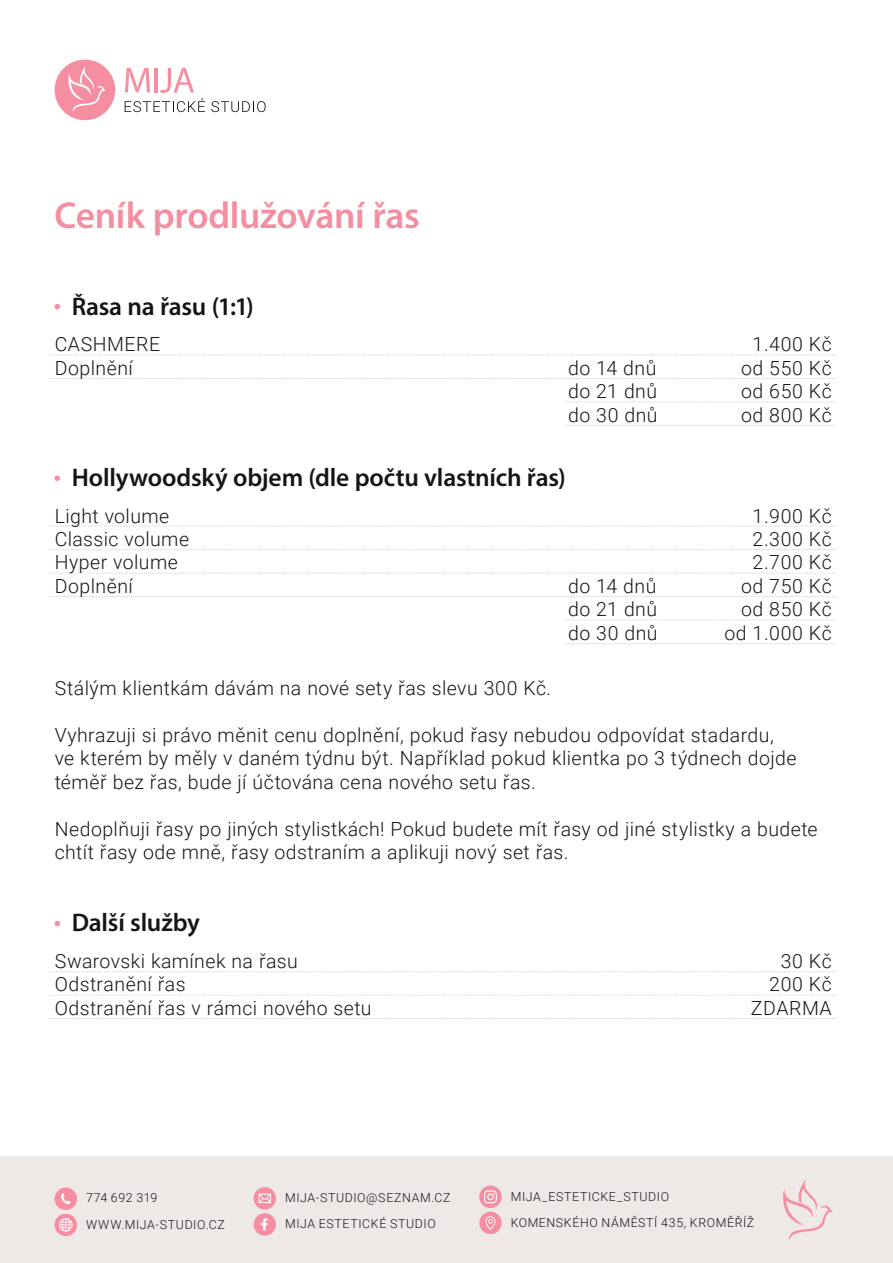
<style>
.page{position:relative;width:893px;height:1263px;background:#fff}
.page>*{position:absolute;margin:0;border:0;box-sizing:border-box;transform-origin:0 0}
.t1{font:600 37.5px "Myriad Pro";letter-spacing:-.01em;color:#f48ea1}
.t2{font:600 25.5px "Myriad Pro";letter-spacing:-.01em;color:#171419}
.t3{font:300 19.5px/23.4px "Roboto";letter-spacing:.025em;color:#18151a}
.t4{font:300 12.45px "Roboto";letter-spacing:.045em;color:#18151a}
.t5{font:300 12.3px "Roboto";letter-spacing:.045em;color:#18151a}
</style>
<div class="page">
<div style="left:0;top:1157px;width:893px;height:106px;background:#eee9e7"></div>
<div style="left:55px;top:60px;width:60px;height:60px;background:#f48ea0;border-radius:50%"></div>
<svg style="left:125px;top:68px;width:80px;height:44px"></svg>
<svg style="left:211px;top:101px;width:55px;height:11px"></svg>
<svg style="left:68px;top:66px;width:38px;height:46px"></svg>
<svg style="left:783px;top:1179px;width:50px;height:61px"></svg>
<div style="left:254px;top:1213px;width:22px;height:22px;background:#f48ea0;border-radius:50%"></div>
<svg style="left:261px;top:1218px;width:7px;height:12px"></svg>
<div style="left:254px;top:1187px;width:22px;height:22px;background:#f48ea0;border-radius:50%"></div>
<svg style="left:259px;top:1194px;width:12px;height:9px"></svg>
<div style="left:55px;top:1214px;width:22px;height:22px;background:#f48ea0;border-radius:50%"></div>
<svg style="left:59px;top:1218px;width:14px;height:14px"></svg>
<div style="left:55px;top:1187px;width:22px;height:23px;background:#f48ea0;border-radius:50%"></div>
<svg style="left:61px;top:1193px;width:10px;height:11px"></svg>
<div style="left:479px;top:1186px;width:23px;height:22px;background:#f48ea0;border-radius:50%"></div>
<svg style="left:484px;top:1190px;width:13px;height:13px"></svg>
<div style="left:479px;top:1212px;width:23px;height:22px;background:#f48ea0;border-radius:50%"></div>
<svg style="left:485px;top:1216px;width:10px;height:14px"></svg>
<svg style="left:50px;top:596px;width:786px;height:1px"></svg>
<svg style="left:50px;top:549px;width:786px;height:1px"></svg>
<svg style="left:50px;top:573px;width:786px;height:1px"></svg>
<svg style="left:50px;top:526px;width:786px;height:1px"></svg>
<svg style="left:564px;top:425px;width:272px;height:1px"></svg>
<svg style="left:564px;top:620px;width:272px;height:1px"></svg>
<svg style="left:50px;top:378px;width:786px;height:1px"></svg>
<svg style="left:564px;top:402px;width:272px;height:1px"></svg>
<svg style="left:50px;top:354px;width:786px;height:1px"></svg>
<svg style="left:564px;top:643px;width:272px;height:1px"></svg>
<svg style="left:50px;top:971px;width:786px;height:1px"></svg>
<svg style="left:50px;top:995px;width:786px;height:1px"></svg>
<svg style="left:50px;top:1018px;width:786px;height:1px"></svg>
<svg style="left:55px;top:304px;width:5px;height:5px"></svg>
<svg style="left:55px;top:475px;width:5px;height:6px"></svg>
<svg style="left:55px;top:921px;width:5px;height:5px"></svg>
<h1 class="t1" style="left:55px;top:191px;width:367px">Ceník prodlužování řas</h1>
<h2 class="t2" style="left:72px;top:290px;width:184px">Řasa na řasu (1:1)</h2>
<p class="t3" style="left:55px;top:332px;width:107px">CASHMERE<br>Doplnění</p>
<p class="t3" style="left:741px;top:332px;width:92px;text-align:center">1.400 Kč od 550 Kč od 650 Kč od 800 Kč</p>
<p class="t3" style="left:568px;top:355px;width:90px">do 14 dnů</p>
<p class="t3" style="left:568px;top:402px;width:91px">do 30 dnů</p>
<p class="t3" style="left:568px;top:379px;width:91px">do 21 dnů</p>
<h2 class="t2" style="left:72px;top:461px;width:496px">Hollywoodský objem (dle počtu vlastních řas)</h2>
<p class="t3" style="left:55px;top:503px;width:136px">Light volume<br>Classic volume<br>Hyper volume<br>Doplnění</p>
<p class="t3" style="left:724px;top:503px;width:109px;text-align:right">1.900 Kč<br>2.300 Kč<br>2.700 Kč<br>od 750 Kč od 850 Kč od 1.000 Kč</p>
<p class="t3" style="left:568px;top:574px;width:90px">do 14 dnů</p>
<p class="t3" style="left:568px;top:621px;width:91px">do 30 dnů</p>
<p class="t3" style="left:568px;top:597px;width:91px">do 21 dnů</p>
<p class="t3" style="left:55px;top:676px;width:498px">Stálým klientkám dávám na nové sety řas slevu 300 Kč.</p>
<p class="t3" style="left:55px;top:722px;width:743px">Vyhrazuji si právo měnit cenu doplnění, pokud řasy nebudou odpovídat stadardu, ve kterém by měly v daném týdnu být. Například pokud klientka po 3 týdnech dojde téměř bez řas, bude jí účtována cena nového setu řas.</p>
<p class="t3" style="left:55px;top:816px;width:764px">Nedoplňuji řasy po jiných stylistkách! Pokud budete mít řasy od jiné stylistky a budete chtít řasy ode mně, řasy odstraním a aplikuji nový set řas.</p>
<h2 class="t2" style="left:72px;top:906px;width:130px">Další služby</h2>
<p class="t3" style="left:55px;top:949px;width:318px">Swarovski kamínek na řasu<br>Odstranění řas<br>Odstranění řas v rámci nového setu</p>
<p class="t3" style="left:751px;top:949px;width:82px;text-align:right">30 Kč<br>200 Kč<br>ZDARMA</p>
<p class="t4" style="left:86px;top:1189px;width:73px">774 692 319</p>
<p class="t4" style="left:511px;top:1187px;width:160px">MIJA_ESTETICKE_STUDIO</p>
<p class="t5" style="left:511px;top:1213px;width:245px">KOMENSKÉHO NÁMĚSTÍ 435, KROMĚŘÍŽ</p>
<p class="t4" style="left:285px;top:1189px;width:167px">MIJA-STUDIO@SEZNAM.CZ</p>
<p class="t4" style="left:285px;top:1215px;width:152px">MIJA ESTETICKÉ STUDIO</p>
<p class="t4" style="left:86px;top:1215px;width:140px">WWW.MIJA-STUDIO.CZ</p>
</div>
